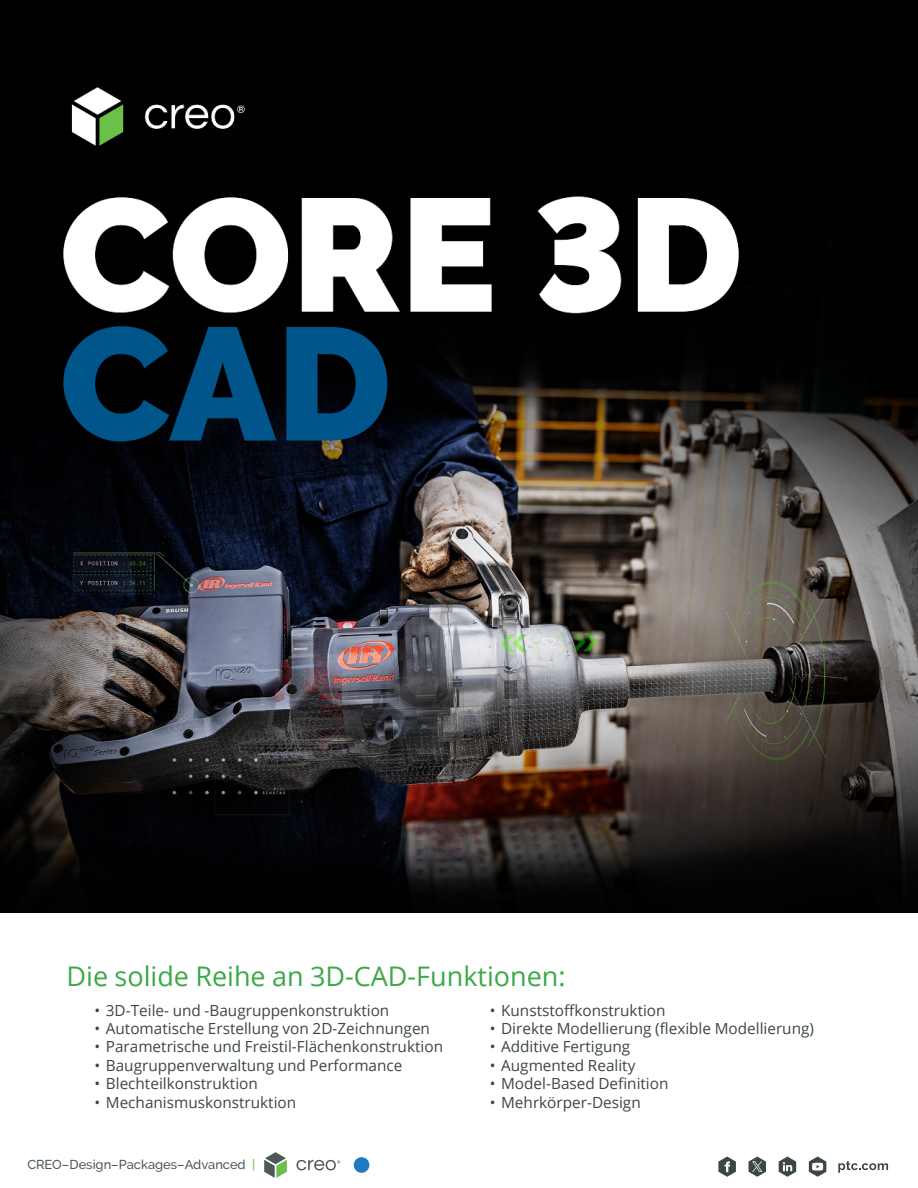
<style>
.page{position:relative;width:918px;height:1188px;background:#fff}
.page>*{position:absolute;margin:0;border:0;box-sizing:border-box;transform-origin:0 0}
.t1{font:27px "Open Sans";color:#3ba948}
.t2{font:15.3px "Open Sans";color:#3d4647}
.t3{font:500 12.9px "PTC Raleway";color:#4d5859}
.s1{color:#6ebe4b}
</style>
<div class="page">
<img style="left:0;top:0;width:918px;height:913px">
<svg style="left:296px;top:1160px;width:44px;height:10px"></svg>
<svg style="left:264px;top:1152px;width:23px;height:26px"></svg>
<div style="left:354px;top:1157px;width:15px;height:16px;background:#1e7bc0;border-radius:50%"></div>
<svg style="left:718px;top:1157px;width:18px;height:20px"></svg>
<svg style="left:779px;top:1157px;width:17px;height:20px"></svg>
<svg style="left:809px;top:1157px;width:17px;height:20px"></svg>
<svg style="left:838px;top:1161px;width:50px;height:12px"></svg>
<svg style="left:749px;top:1157px;width:17px;height:20px"></svg>
<h1 class="t1" style="left:67px;top:957px;width:501px">Die solide Reihe an 3D-CAD-Funktionen:</h1>
<p class="t2" style="left:94px;top:1000px;width:296px">• 3D-Teile- und -Baugruppenkonstruktion</p>
<p class="t2" style="left:94px;top:1018px;width:337px">• Automatische Erstellung von 2D-Zeichnungen</p>
<p class="t2" style="left:94px;top:1036px;width:350px">• Parametrische und Freistil-Flächenkonstruktion</p>
<p class="t2" style="left:94px;top:1055px;width:309px">• Baugruppenverwaltung und Performance</p>
<p class="t2" style="left:94px;top:1073px;width:165px">• Blechteilkonstruktion</p>
<p class="t2" style="left:94px;top:1091px;width:203px">• Mechanismuskonstruktion</p>
<p class="t2" style="left:490px;top:1000px;width:177px">• Kunststoffkonstruktion</p>
<p class="t2" style="left:490px;top:1018px;width:326px">• Direkte Modellierung (flexible Modellierung)</p>
<p class="t2" style="left:490px;top:1036px;width:142px">• Additive Fertigung</p>
<p class="t2" style="left:490px;top:1055px;width:147px">• Augmented Reality</p>
<p class="t2" style="left:490px;top:1073px;width:180px">• Model-Based Definition</p>
<p class="t2" style="left:490px;top:1091px;width:153px">• Mehrkörper-Design</p>
<p class="t3" style="left:27px;top:1157px;width:230px">CREO–Design–Packages–Advanced <span class="s1">|</span></p>
</div>
